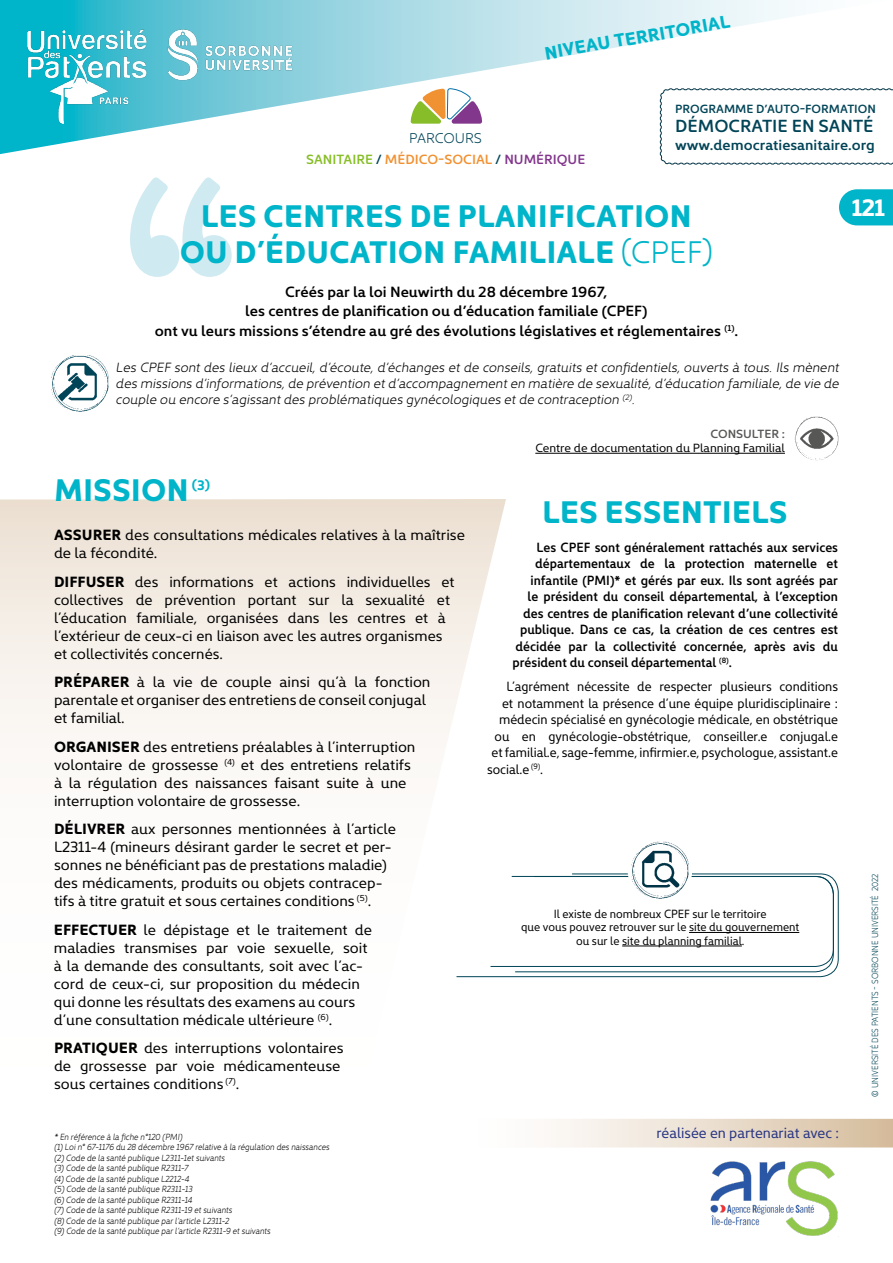
<style>
.page{position:relative;width:893px;height:1263px;background:#fff}
.page>*{position:absolute;margin:0;border:0;box-sizing:border-box;transform-origin:0 0}
.t1{font:500 321px "Brandon Text";color:#d0eaf1}
.t2{font:700 31.5px/36px "Kyrial Display Pro";color:#00b4c9;text-align:center}
.t3{font:700 24px "Kyrial Display Pro";color:#fff}
.t4{font:700 18.3px "Kyrial Display Pro";color:#00b4c9}
.t5{font:600 17.7px "Kyrial Display Pro";color:#004457}
.t6{font:15px/18px "Kyrial Display Pro";color:#000}
.t7{font:600 15px/19.5px "Kyrial Display Pro";color:#000;text-align:center}
.t8{font:15px "Kyrial Display Pro";color:#283583;scale:.95 1}
.t9{font:600 14.7px "Kyrial Display Pro";color:#004457}
.t10{font:300 14.25px "Kyrial Display Pro";color:#004457}
.t11{font:700 13.95px "Kyrial Display Pro";color:#00b4c9}
.t12{font:600 13.5px "Kyrial Display Pro";color:#000;scale:.93 1}
.t13{font:italic 300 13.5px/16.2px "Kyrial Display Pro";color:#000;text-align:justify}
.t14{font:13.5px "Kyrial Display Pro";color:#000;scale:.93 1}
.t15{font:600 13.5px "Kyrial Display Pro";color:#f19131}
.t16{font:12px/13.5px "Kyrial Display Pro";color:#000;text-align:center;scale:.93 1}
.t17{font:12px "Kyrial Display Pro";color:#000}
.t18{font:600 12px "Kyrial Display Pro";color:#004457}
.t19{font:600 12px "Kyrial Display Pro";color:#575756}
.t20{font:italic 300 9px/10.5px "Kyrial Display Pro";color:#000;scale:.9 1}
.t21{font:300 9px "Kyrial Display Pro";color:#004457;scale:.9 1}
.s1{color:#87bd27}
.s2{color:#004457}
.s3{color:#82358c}
.s4{font-weight:300}
.s5{font-weight:700}
.s6{font-weight:400}
</style>
<div class="page">
<svg style="left:551px;top:1119px;width:342px;height:28px"></svg>
<img style="left:710px;top:1161px;width:128px;height:75px">
<svg style="left:0;top:0;width:795px;height:154px"></svg>
<img style="left:28px;top:29px;width:267px;height:95px">
<svg style="left:659px;top:88px;width:234px;height:77px"></svg>
<svg style="left:411px;top:89px;width:71px;height:35px"></svg>
<svg style="left:0;top:499px;width:506px;height:479px"></svg>
<img style="left:51px;top:355px;width:58px;height:57px">
<svg style="left:839px;top:189px;width:54px;height:36px"></svg>
<svg style="left:456px;top:874px;width:382px;height:103px"></svg>
<div style="left:628px;top:839px;width:64px;height:64px;background:#fff;border-radius:50%"></div>
<img style="left:629px;top:841px;width:60px;height:58px">
<hr style="left:689px;top:932px;width:110px;height:1px;background:#000">
<hr style="left:622px;top:946px;width:120px;height:1px;background:#000">
<hr style="left:535px;top:453px;width:250px;height:1px;background:#000">
<img style="left:794px;top:416px;width:45px;height:44px;border-radius:22px">
<p class="t4" style="left:542px;top:41px;width:190px;rotate:-10deg">NIVEAU TERRITORIAL</p>
<p class="t10" style="left:409px;top:128px;width:74px">PARCOURS</p>
<p class="t15" style="left:306px;top:150px;width:281px"><span class="s1">SANITAIRE</span> <span class="s2">/</span> MÉDICO-SOCIAL <span class="s2">/</span> <span class="s3">NUMÉRIQUE</span></p>
<p class="t18" style="left:675px;top:100px;width:202px">PROGRAMME D’AUTO-FORMATION</p>
<p class="t5" style="left:675px;top:114px;width:200px">DÉMOCRATIE EN SANTÉ</p>
<p class="t9" style="left:675px;top:135px;width:201px">www.democratiesanitaire.org</p>
<h1 class="t1" style="left:116px;top:72px;width:129px">‘‘</h1>
<h2 class="t2" style="left:180px;top:196px;width:535px">LES CENTRES DE PLANIFICATION<br>OU D’ÉDUCATION FAMILIALE <span class="s4">(CPEF)</span></h2>
<p class="t7" style="left:155px;top:281px;width:585px">Créés par la loi Neuwirth du 28 décembre 1967,<br>les centres de planification ou d’éducation familiale (CPEF)<br>ont vu leurs missions s’étendre au gré des évolutions législatives et réglementaires <sup>(1)</sup>.</p>
<p class="t13" style="left:116px;top:358px;width:725px">Les CPEF sont des lieux d’accueil, d’écoute, d’échanges et de conseils, gratuits et confidentiels, ouverts à tous. Ils mènent des missions d’informations, de prévention et d’accompagnement en matière de sexualité, d’éducation familiale, de vie de couple ou encore s’agissant des problématiques gynécologiques et de contraception <sup>(2)</sup>.</p>
<h2 class="t2" style="left:54px;top:470px;width:136px">MISSION</h2>
<p class="t11" style="left:192px;top:475px;width:20px">(3)</p>
<p class="t6" style="left:54px;top:525px;width:413px"><span class="s5">ASSURER</span> des consultations médicales relatives à la maîtrise de la fécondité.</p>
<p class="t6" style="left:54px;top:571px;width:402px"><span class="s5">DIFFUSER</span> des informations et actions individuelles et collectives de prévention portant sur la sexualité et l’éducation familiale, organisées dans les centres et à l’extérieur de ceux-ci en liaison avec les autres organismes et collectivités concernés.</p>
<p class="t6" style="left:54px;top:672px;width:378px"><span class="s5">PRÉPARER</span> à la vie de couple ainsi qu’à la fonction parentale et organiser des entretiens de conseil conjugal et familial.</p>
<p class="t6" style="left:54px;top:736px;width:363px"><span class="s5">ORGANISER</span> des entretiens préalables à l’interruption volontaire de grossesse <sup>(4)</sup> et des entretiens relatifs à la régulation des naissances faisant suite à une interruption volontaire de grossesse.</p>
<p class="t6" style="left:54px;top:819px;width:344px"><span class="s5">DÉLIVRER</span> aux personnes mentionnées à l’article L2311-4 (mineurs désirant garder le secret et per&shy;sonnes ne bénéficiant pas de prestations maladie) des médicaments, produits ou objets contracep&shy;tifs à titre gratuit et sous certaines conditions <sup>(5)</sup>.</p>
<p class="t6" style="left:54px;top:919px;width:319px"><span class="s5">EFFECTUER</span> le dépistage et le traitement de maladies transmises par voie sexuelle, soit à la demande des consultants, soit avec l’ac&shy;cord de ceux-ci, sur proposition du médecin qui donne les résultats des examens au cours d’une consultation médicale ultérieure <sup>(6)</sup>.</p>
<p class="t6" style="left:54px;top:1038px;width:291px"><span class="s5">PRATIQUER</span> des interruptions volontaires de grossesse par voie médicamenteuse sous certaines conditions <sup>(7)</sup>.</p>
<p class="t20" style="left:54px;top:1130px;width:308px">* En référence à la fiche n°120 (PMI)<br>(1) Loi n° 67-1176 du 28 décembre 1967 relative à la régulation des naissances (2) Code de la santé publique L2311-1et suivants<br>(3) Code de la santé publique R2311-7<br>(4) Code de la santé publique L2212-4<br>(5) Code de la santé publique R2311-13<br>(6) Code de la santé publique R2311-14<br>(7) Code de la santé publique R2311-19 et suivants<br>(8) Code de la santé publique par l’article L2311-2<br>(9) Code de la santé publique par l’article R2311-9 et suivants</p>
<p class="t19" style="left:710px;top:425px;width:76px">CONSULTER :</p>
<p class="t17" style="left:535px;top:440px;width:251px">Centre de documentation du Planning Familial</p>
<h2 class="t2" style="left:542px;top:492px;width:247px">LES ESSENTIELS</h2>
<p class="t12" style="left:537px;top:537px;width:326px">Les CPEF sont généralement rattachés aux services</p>
<p class="t12" style="left:535px;top:554px;width:327px">départementaux de la protection maternelle et</p>
<p class="t12" style="left:531px;top:570px;width:332px">infantile (PMI)* et gérés par eux. Ils sont agréés par</p>
<p class="t12" style="left:528px;top:587px;width:335px">le président du conseil départemental, à l’exception</p>
<p class="t12" style="left:523px;top:603px;width:340px">des centres de planification relevant d’une collectivité</p>
<p class="t12" style="left:520px;top:620px;width:343px">publique. Dans ce cas, la création de ces centres est</p>
<p class="t12" style="left:516px;top:636px;width:348px">décidée par la collectivité concernée, après avis du</p>
<p class="t12" style="left:513px;top:653px;width:237px">président du conseil départemental <sup>(8)</sup>.</p>
<p class="t14" style="left:507px;top:677px;width:358px">L’agrément nécessite de respecter plusieurs conditions</p>
<p class="t14" style="left:502px;top:694px;width:363px">et notamment la présence d’une équipe pluridisciplinaire :</p>
<p class="t14" style="left:499px;top:710px;width:366px">médecin spécialisé en gynécologie médicale, en obstétrique</p>
<p class="t14" style="left:495px;top:727px;width:371px">ou en gynécologie-obstétrique, conseiller.e conjugal.e</p>
<p class="t14" style="left:492px;top:743px;width:374px">et familial.e, sage-femme, infirmier.e, psychologue, assistant.e</p>
<p class="t14" style="left:487px;top:760px;width:62px">social.e <sup>(9)</sup>.</p>
<p class="t16" style="left:521px;top:906px;width:301px">Il existe de nombreux CPEF sur le territoire<br>que vous pouvez retrouver sur le site du gouvernement ou sur le site du planning familial.</p>
<p class="t8" style="left:656px;top:1123px;width:194px">réalisée en partenariat avec :</p>
<h3 class="t3" style="left:851px;top:190px;width:35px">121</h3>
<p class="t21" style="left:868px;top:1097px;width:249px;rotate:-90deg"><span class="s6">©</span> UNIVERSITÉ DES PATIENTS - SORBONNE UNIVERSITÉ 2022</p>
</div>
